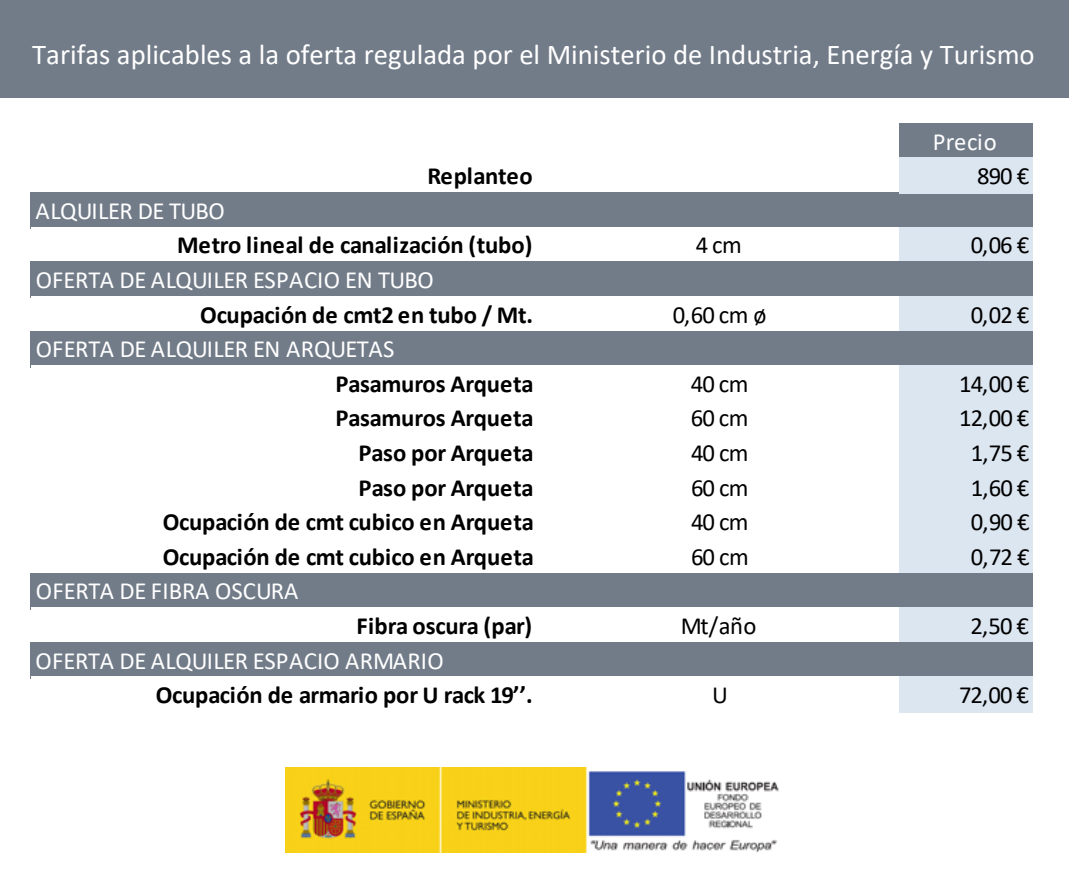
<style>
.page{position:relative;width:1069px;height:893px;background:#fff}
.page>*{position:absolute;margin:0;border:0;box-sizing:border-box;transform-origin:0 0}
.t1{font:28.75px "Calibri";color:#fff}
.t2{font:700 24.75px "Calibri";letter-spacing:-.005em;color:#000}
.t3{font:24.75px "Calibri";letter-spacing:-.01em;color:#fff}
.t4{font:24.75px "Calibri";letter-spacing:-.04em;color:#000}
</style>
<div class="page">
<div style="left:900px;top:123px;width:133px;height:37px;background:#727c89"></div>
<div style="left:31px;top:192px;width:1002px;height:37px;background:#727c89"></div>
<div style="left:0;top:0;width:1069px;height:97px;background:#727c89"></div>
<div style="left:31px;top:227px;width:870px;height:36px;background:#fff"></div>
<div style="left:900px;top:227px;width:133px;height:36px;background:#dce6f1"></div>
<div style="left:900px;top:157px;width:133px;height:36px;background:#dce6f1"></div>
<div style="left:31px;top:262px;width:1002px;height:36px;background:#727c89"></div>
<div style="left:31px;top:296px;width:870px;height:36px;background:#fff"></div>
<div style="left:900px;top:296px;width:133px;height:36px;background:#dce6f1"></div>
<div style="left:31px;top:331px;width:1002px;height:36px;background:#727c89"></div>
<div style="left:31px;top:365px;width:870px;height:209px;background:#fff"></div>
<div style="left:900px;top:365px;width:133px;height:209px;background:#dce6f1"></div>
<div style="left:31px;top:573px;width:1002px;height:36px;background:#727c89"></div>
<div style="left:31px;top:607px;width:870px;height:37px;background:#fff"></div>
<div style="left:900px;top:607px;width:133px;height:37px;background:#dce6f1"></div>
<div style="left:31px;top:642px;width:1002px;height:36px;background:#727c89"></div>
<div style="left:31px;top:676px;width:870px;height:37px;background:#fff"></div>
<div style="left:900px;top:676px;width:133px;height:37px;background:#dce6f1"></div>
<img style="left:285px;top:767px;width:494px;height:85px">
<p class="t1" style="left:32px;top:35px;width:1004px">Tarifas aplicables a la oferta regulada por el Ministerio de Industria, Energía y Turismo</p>
<p class="t3" style="left:932px;top:124px;width:66px">Precio</p>
<p class="t3" style="left:36px;top:193px;width:191px">ALQUILER DE TUBO</p>
<p class="t2" style="left:427px;top:158px;width:107px">Replanteo</p>
<p class="t4" style="left:977px;top:159px;width:54px">890 €</p>
<p class="t2" style="left:177px;top:228px;width:357px">Metro lineal de canalización (tubo)</p>
<p class="t4" style="left:696px;top:228px;width:48px">4cm</p>
<p class="t4" style="left:970px;top:228px;width:60px">0,06 €</p>
<p class="t3" style="left:36px;top:263px;width:400px">OFERTA DE ALQUILER ESPACIO EN TUBO</p>
<p class="t2" style="left:200px;top:297px;width:334px">Ocupación de cmt2 en tubo / Mt.</p>
<p class="t4" style="left:673px;top:297px;width:95px">0,60 cm ø</p>
<p class="t4" style="left:970px;top:297px;width:60px">0,02 €</p>
<p class="t3" style="left:36px;top:332px;width:360px">OFERTA DE ALQUILER EN ARQUETAS</p>
<p class="t2" style="left:335px;top:366px;width:200px">Pasamuros Arqueta</p>
<p class="t4" style="left:691px;top:366px;width:59px">40 cm</p>
<p class="t4" style="left:959px;top:366px;width:72px">14,00 €</p>
<p class="t2" style="left:335px;top:400px;width:200px">Pasamuros Arqueta</p>
<p class="t4" style="left:691px;top:401px;width:59px">60 cm</p>
<p class="t4" style="left:959px;top:401px;width:72px">12,00 €</p>
<p class="t2" style="left:358px;top:435px;width:177px">Paso por Arqueta</p>
<p class="t4" style="left:691px;top:435px;width:59px">40 cm</p>
<p class="t4" style="left:971px;top:435px;width:60px">1,75 €</p>
<p class="t2" style="left:358px;top:470px;width:177px">Paso por Arqueta</p>
<p class="t4" style="left:691px;top:470px;width:59px">60 cm</p>
<p class="t4" style="left:971px;top:470px;width:60px">1,60 €</p>
<p class="t2" style="left:163px;top:504px;width:373px">Ocupación de cmt cubico en Arqueta</p>
<p class="t4" style="left:691px;top:504px;width:59px">40 cm</p>
<p class="t4" style="left:971px;top:504px;width:60px">0,90 €</p>
<p class="t2" style="left:163px;top:539px;width:373px">Ocupación de cmt cubico en Arqueta</p>
<p class="t4" style="left:691px;top:539px;width:59px">60 cm</p>
<p class="t4" style="left:971px;top:539px;width:60px">0,72 €</p>
<p class="t3" style="left:36px;top:574px;width:264px">OFERTA DE FIBRA OSCURA</p>
<p class="t2" style="left:356px;top:608px;width:177px">Fibra oscura (par)</p>
<p class="t4" style="left:681px;top:608px;width:77px">Mt/año</p>
<p class="t4" style="left:970px;top:608px;width:60px">2,50 €</p>
<p class="t3" style="left:36px;top:643px;width:410px">OFERTA DE ALQUILER ESPACIO ARMARIO</p>
<p class="t2" style="left:156px;top:677px;width:379px">Ocupación de armario por U rack 19’’.</p>
<p class="t4" style="left:712px;top:677px;width:17px">U</p>
<p class="t4" style="left:959px;top:677px;width:72px">72,00 €</p>
</div>
